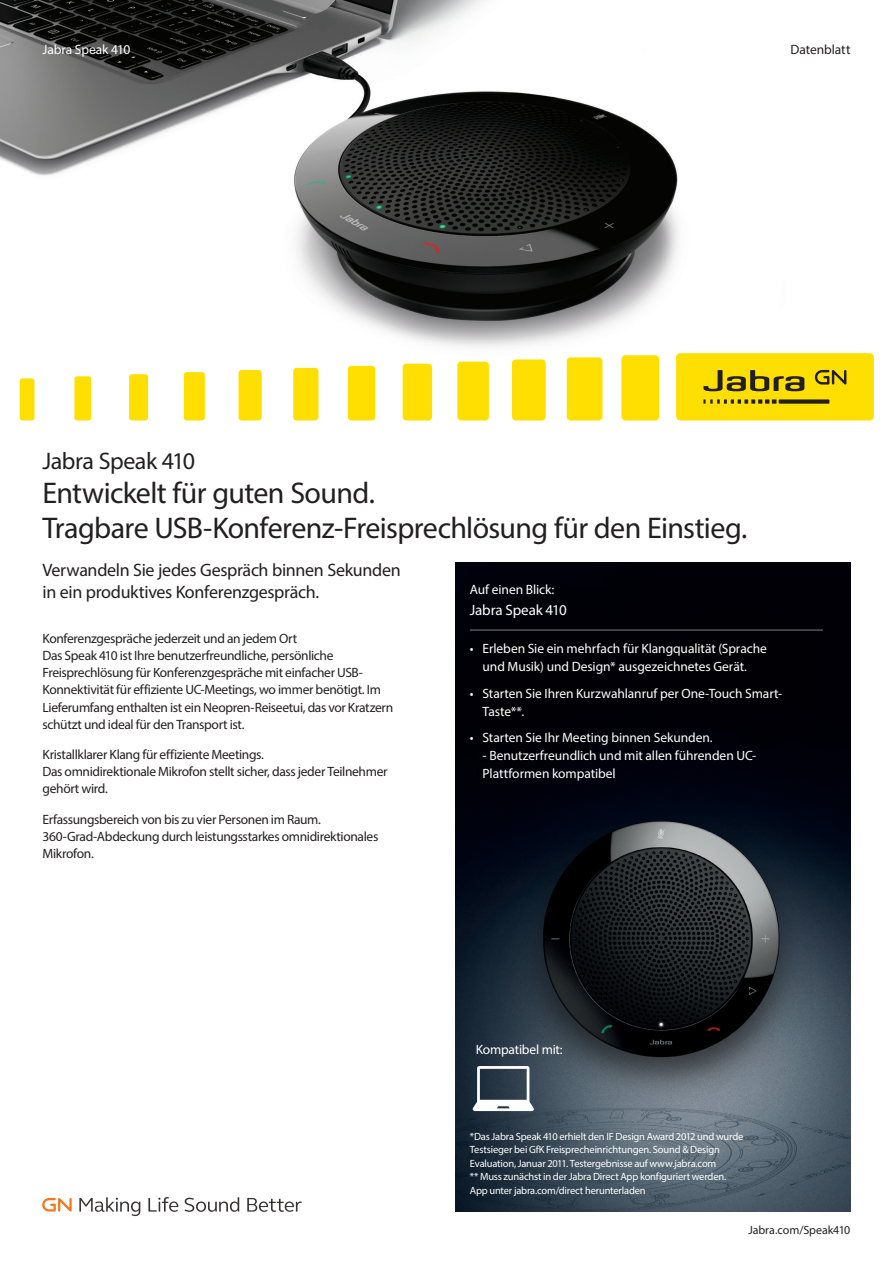
<style>
.page{position:relative;width:893px;height:1263px;background:#fff}
.page>*{position:absolute;margin:0;border:0;box-sizing:border-box;transform-origin:0 0}
.t1{font:30px/34.5px "Myriad Pro";letter-spacing:-.02em;color:#231f20}
.t2{font:24px "Myriad Pro";letter-spacing:-.02em;color:#231f20}
.t3{font:18px/21.6px "Myriad Pro";letter-spacing:-.015em;color:#231f20}
.t4{font:15px "Myriad Pro";letter-spacing:-.01em;color:#fff}
.t5{font:13.5px/17.2px "Myriad Pro";letter-spacing:-.025em;color:#231f20}
.t6{font:13.5px/18px "Myriad Pro";letter-spacing:-.005em;color:#fff}
.t7{font:12px "Myriad Pro";letter-spacing:-.005em;color:#231f20}
.t8{font:10.5px/13.5px "Myriad Pro";letter-spacing:-.02em;color:#fff}
</style>
<div class="page">
<img style="left:0;top:0;width:679px;height:348px">
<img style="left:455px;top:562px;width:395px;height:650px">
<hr style="left:470px;top:630px;width:353px;height:1px;background:#808285">
<svg style="left:42px;top:1198px;width:30px;height:13px"></svg>
<svg style="left:79px;top:1197px;width:61px;height:19px"></svg>
<svg style="left:148px;top:1197px;width:30px;height:15px"></svg>
<svg style="left:185px;top:1197px;width:54px;height:15px"></svg>
<svg style="left:247px;top:1198px;width:55px;height:14px"></svg>
<img style="left:476px;top:808px;width:337px;height:404px">
<div style="left:20px;top:378px;width:14px;height:42px;background:#ffdf01;border-radius:3px"></div>
<div style="left:74px;top:376px;width:17px;height:44px;background:#ffdf01;border-radius:3px"></div>
<div style="left:129px;top:374px;width:19px;height:46px;background:#ffdf01;border-radius:3px"></div>
<div style="left:184px;top:372px;width:21px;height:48px;background:#ffdf01;border-radius:3px"></div>
<div style="left:239px;top:370px;width:23px;height:50px;background:#ffdf01;border-radius:3px"></div>
<div style="left:293px;top:368px;width:25px;height:52px;background:#ffdf01;border-radius:3px"></div>
<div style="left:348px;top:366px;width:27px;height:54px;background:#ffdf01;border-radius:3px"></div>
<div style="left:403px;top:364px;width:29px;height:56px;background:#ffdf01;border-radius:4px"></div>
<div style="left:457px;top:362px;width:32px;height:58px;background:#ffdf01;border-radius:4px"></div>
<div style="left:512px;top:359px;width:34px;height:61px;background:#ffdf01;border-radius:4px"></div>
<div style="left:567px;top:357px;width:35px;height:63px;background:#ffdf01;border-radius:4px"></div>
<div style="left:621px;top:355px;width:38px;height:65px;background:#ffdf01;border-radius:4px"></div>
<div style="left:676px;top:353px;width:198px;height:67px;background:#ffdf01;border-radius:4px"></div>
<svg style="left:703px;top:370px;width:101px;height:21px"></svg>
<svg style="left:703px;top:399px;width:73px;height:5px"></svg>
<div style="left:779px;top:399px;width:50px;height:5px;background:#231f20"></div>
<svg style="left:815px;top:370px;width:31px;height:15px"></svg>
<svg style="left:473px;top:1066px;width:62px;height:45px"></svg>
<p class="t6" style="left:43px;top:40px;width:89px">Jabra Speak 410</p>
<p class="t5" style="left:791px;top:41px;width:61px">Datenblatt</p>
<h2 class="t2" style="left:43px;top:446px;width:154px">Jabra Speak 410</h2>
<h1 class="t1" style="left:43px;top:475px;width:706px">Entwickelt für guten Sound.<br>Tragbare USB-Konferenz-Freisprechlösung für den Einstieg.</h1>
<h3 class="t3" style="left:43px;top:559px;width:360px">Verwandeln Sie jedes Gespräch binnen Sekunden in ein produktives Konferenzgespräch.</h3>
<p class="t6" style="left:470px;top:581px;width:86px">Auf einen Blick:</p>
<p class="t4" style="left:470px;top:601px;width:98px">Jabra Speak 410</p>
<p class="t6" style="left:470px;top:639px;width:299px;text-align:center">• Erleben Sie ein mehrfach für Klangqualität (Sprache und Musik) und Design* ausgezeichnetes Gerät.</p>
<p class="t6" style="left:483px;top:684px;width:301px;text-indent:-13px">• Starten Sie Ihren Kurzwahlanruf per One-Touch Smart-<br>Taste**.</p>
<p class="t6" style="left:470px;top:728px;width:244px">• Starten Sie Ihr Meeting binnen Sekunden.</p>
<p class="t6" style="left:483px;top:746px;width:275px">- Benutzerfreundlich und mit allen führenden UC-<br>Plattformen kompatibel</p>
<p class="t5" style="left:43px;top:629px;width:352px">Konferenzgespräche jederzeit und an jedem Ort<br>Das Speak 410 ist Ihre benutzerfreundliche, persönliche Freisprechlösung für Konferenzgespräche mit einfacher USB-Konnektivität für effiziente UC-Meetings, wo immer benötigt. Im Lieferumfang enthalten ist ein Neopren-Reiseetui, das vor Kratzern schützt und ideal für den Transport ist.</p>
<p class="t5" style="left:43px;top:746px;width:347px">Kristallklarer Klang für effiziente Meetings.<br>Das omnidirektionale Mikrofon stellt sicher, dass jeder Teilnehmer gehört wird.</p>
<p class="t5" style="left:43px;top:810px;width:337px">Erfassungsbereich von bis zu vier Personen im Raum.<br>360-Grad-Abdeckung durch leistungsstarkes omnidirektionales<br>Mikrofon.</p>
<p class="t6" style="left:476px;top:1040px;width:88px">Kompatibel mit:</p>
<p class="t8" style="left:470px;top:1129px;width:275px">*Das Jabra Speak 410 erhielt den IF Design Award 2012 und wurde Testsieger bei GfK Freisprecheinrichtungen. Sound &amp; Design Evaluation, Januar 2011. Testergebnisse auf www.jabra.com<br>** Muss zunächst in der Jabra Direct App konfiguriert werden.<br>App unter jabra.com/direct herunterladen</p>
<p class="t7" style="left:748px;top:1222px;width:104px">Jabra.com/Speak410</p>
</div>
